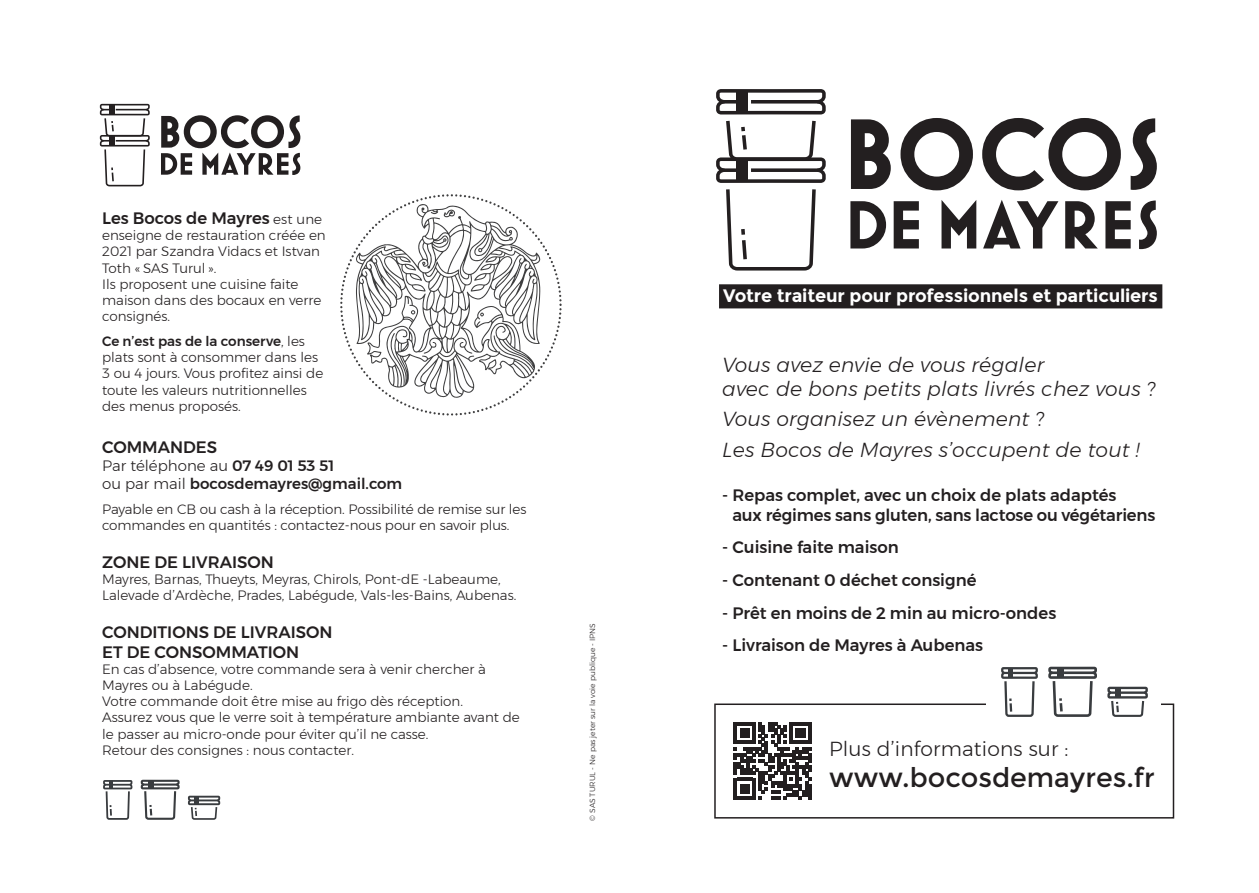
<style>
.page{position:relative;width:1259px;height:893px;background:#fff}
.page>*{position:absolute;margin:0;border:0;box-sizing:border-box;transform-origin:0 0}
.t1{font:27px "Montserrat";color:#231f20}
.t2{font:italic 300 20.25px/24px "Montserrat";letter-spacing:.01em;color:#231f20}
.t3{font:300 20.25px "Montserrat";letter-spacing:.01em;color:#231f20}
.t4{font:700 18.15px "Montserrat";letter-spacing:-.01em;color:#fff}
.t5{font:500 16.5px/19.8px "Montserrat";color:#231f20}
.t6{font:500 15px/18px "Montserrat";color:#231f20}
.t7{font:300 13.5px/16.2px "Montserrat";color:#231f20}
.t8{font:300 7.5px "Montserrat";color:#231f20}
.s1{font-weight:300;font-size:13.5px}
.s2{font-weight:500}
.s3{font-weight:300}
</style>
<div class="page">
<svg style="left:340px;top:194px;width:221px;height:221px"></svg>
<svg style="left:851px;top:119px;width:39px;height:70px"></svg>
<svg style="left:900px;top:118px;width:73px;height:72px"></svg>
<svg style="left:982px;top:118px;width:139px;height:72px"></svg>
<svg style="left:1130px;top:118px;width:26px;height:72px"></svg>
<svg style="left:850px;top:201px;width:36px;height:47px"></svg>
<svg style="left:893px;top:201px;width:26px;height:47px"></svg>
<svg style="left:941px;top:200px;width:35px;height:48px"></svg>
<svg style="left:983px;top:200px;width:75px;height:48px"></svg>
<svg style="left:1065px;top:201px;width:32px;height:47px"></svg>
<svg style="left:1105px;top:201px;width:25px;height:47px"></svg>
<svg style="left:1139px;top:201px;width:17px;height:48px"></svg>
<svg style="left:726px;top:189px;width:90px;height:82px"></svg>
<svg style="left:716px;top:89px;width:109px;height:25px"></svg>
<svg style="left:716px;top:121px;width:109px;height:62px"></svg>
<div style="left:736px;top:91px;width:12px;height:22px;background:#231f20"></div>
<svg style="left:161px;top:115px;width:139px;height:60px"></svg>
<svg style="left:100px;top:104px;width:50px;height:82px"></svg>
<div style="left:109px;top:105px;width:5px;height:10px;background:#231f20"></div>
<svg style="left:734px;top:722px;width:77px;height:78px"></svg>
<div style="left:714px;top:703px;width:460px;height:116px;border:2px solid #231f20"></div>
<div style="left:986px;top:692px;width:174px;height:25px;background:#fff"></div>
<svg style="left:1001px;top:667px;width:37px;height:50px"></svg>
<div style="left:1008px;top:668px;width:5px;height:10px;background:#393c3f"></div>
<svg style="left:103px;top:780px;width:30px;height:40px"></svg>
<svg style="left:1048px;top:666px;width:49px;height:51px"></svg>
<div style="left:1057px;top:668px;width:7px;height:9px;background:#393c3f"></div>
<svg style="left:140px;top:779px;width:40px;height:41px"></svg>
<svg style="left:1107px;top:686px;width:41px;height:31px"></svg>
<div style="left:1115px;top:688px;width:5px;height:9px;background:#393c3f"></div>
<svg style="left:187px;top:795px;width:34px;height:25px"></svg>
<div style="left:719px;top:284px;width:443px;height:24px;background:#231f20"></div>
<p class="t5" style="left:102px;top:208px;width:221px">Les Bocos de Mayres <span class="s1">est une</span></p>
<p class="t7" style="left:102px;top:227px;width:225px">enseigne de restauration créée en<br>2021 par Szandra Vidacs et Istvan<br>Toth « SAS Turul ».</p>
<p class="t7" style="left:102px;top:276px;width:221px">Ils proposent une cuisine faite maison dans des bocaux en verre consignés.</p>
<p class="t7" style="left:102px;top:333px;width:223px"><span class="s2">Ce n’est pas de la conserve</span>, les plats sont à consommer dans les<br>3 ou 4 jours. Vous profitez ainsi de toute les valeurs nutritionnelles des menus proposés.</p>
<p class="t5" style="left:102px;top:437px;width:117px">COMMANDES</p>
<p class="t6" style="left:102px;top:456px;width:301px"><span class="s3">Par téléphone au</span> 07 49 01 53 51<br><span class="s3">ou par mail</span> bocosdemayres@gmail.com</p>
<p class="t7" style="left:102px;top:500px;width:426px">Payable en CB ou cash à la réception. Possibilité de remise sur les commandes en quantités : contactez-nous pour en savoir plus.</p>
<p class="t5" style="left:102px;top:552px;width:173px">ZONE DE LIVRAISON</p>
<p class="t7" style="left:102px;top:571px;width:416px">Mayres, Barnas, Thueyts, Meyras, Chirols, Pont-dE -Labeaume,<br>Lalevade d’Ardèche, Prades, Labégude, Vals-les-Bains, Aubenas.</p>
<p class="t5" style="left:102px;top:622px;width:232px">CONDITIONS DE LIVRAISON<br>ET DE CONSOMMATION</p>
<p class="t7" style="left:102px;top:661px;width:419px">En cas d’absence, votre commande sera à venir chercher à Mayres ou à Labégude.<br>Votre commande doit être mise au frigo dès réception.<br>Assurez vous que le verre soit à température ambiante avant de le passer au micro-onde pour éviter qu’il ne casse.<br>Retour des consignes : nous contacter.</p>
<p class="t8" style="left:587px;top:821px;width:199px;rotate:-90deg">© SAS TURUL - Ne pas jeter sur la voie publique - IPNS</p>
<p class="t4" style="left:723px;top:285px;width:436px">Votre traiteur pour professionnels et particuliers</p>
<p class="t2" style="left:722px;top:352px;width:434px">Vous avez envie de vous régaler<br>avec de bons petits plats livrés chez vous ?</p>
<p class="t2" style="left:722px;top:407px;width:323px">Vous organisez un évènement ?</p>
<p class="t2" style="left:722px;top:437px;width:419px">Les Bocos de Mayres s’occupent de tout !</p>
<p class="t5" style="left:732px;top:485px;width:424px;text-indent:-10px">- Repas complet, avec un choix de plats adaptés<br>aux régimes sans gluten, sans lactose ou végétariens</p>
<p class="t5" style="left:722px;top:538px;width:178px">- Cuisine faite maison</p>
<p class="t5" style="left:722px;top:570px;width:256px">- Contenant 0 déchet consigné</p>
<p class="t5" style="left:722px;top:603px;width:335px">- Prêt en moins de 2 min au micro-ondes</p>
<p class="t5" style="left:722px;top:635px;width:262px">- Livraison de Mayres à Aubenas</p>
<p class="t3" style="left:829px;top:733px;width:241px">Plus d’informations sur :</p>
<p class="t1" style="left:829px;top:762px;width:327px">www.bocosdemayres.fr</p>
</div>
